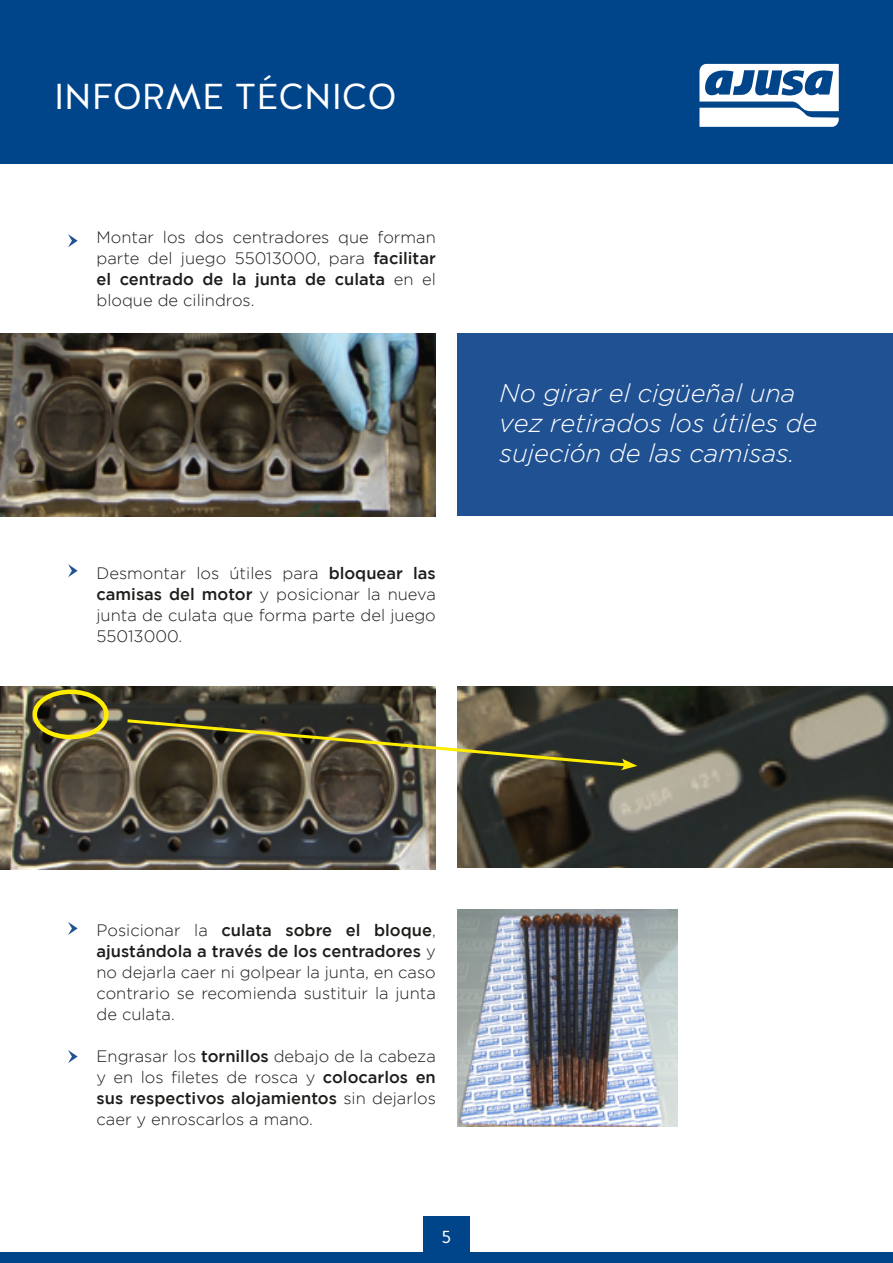
<style>
.page{position:relative;width:893px;height:1263px;background:#fff}
.page>*{position:absolute;margin:0;border:0;box-sizing:border-box;transform-origin:0 0}
.t1{font:36px "Halis GR";color:#fff}
.t2{font:italic 300 25.5px/30px "Gotham";color:#fff}
.t3{font:18px "Halis GR";color:#fff}
.t4{font:300 16.5px/21px "Gotham";color:#1d1d1b;text-align:justify}
.s1{font-weight:500}
</style>
<div class="page">
<div style="left:0;top:0;width:893px;height:163px;background:#004489"></div>
<svg style="left:699px;top:64px;width:140px;height:63px"></svg>
<div style="left:0;top:1252px;width:893px;height:11px;background:#004489"></div>
<div style="left:423px;top:1216px;width:47px;height:46px;background:#004489"></div>
<svg style="left:68px;top:234px;width:10px;height:13px"></svg>
<svg style="left:68px;top:564px;width:10px;height:13px"></svg>
<svg style="left:68px;top:922px;width:10px;height:13px"></svg>
<svg style="left:68px;top:1050px;width:10px;height:13px"></svg>
<img style="left:0;top:333px;width:435px;height:183px">
<img style="left:0;top:686px;width:436px;height:183px">
<img style="left:457px;top:686px;width:436px;height:182px">
<img style="left:457px;top:909px;width:221px;height:218px">
<div style="left:458px;top:333px;width:435px;height:183px;background:#205193"></div>
<div style="left:33px;top:689px;width:76px;height:50px;border:4px solid #ffed00;border-radius:50%"></div>
<svg style="left:124px;top:717px;width:513px;height:53px;background:#5c5840"></svg>
<h1 class="t1" style="left:54px;top:73px;width:344px">INFORME TÉCNICO</h1>
<p class="t4" style="left:97px;top:226px;width:341px">Montar los dos centradores que forman parte del juego 55013000, para <span class="s1">facilitar el centrado de la junta de culata</span> en el bloque de cilindros.</p>
<p class="t4" style="left:97px;top:562px;width:341px">Desmontar los útiles para <span class="s1">bloquear las camisas del motor</span> y posicionar la nueva junta de culata que forma parte del juego 55013000.</p>
<h2 class="t2" style="left:500px;top:378px;width:319px">No girar el cigüeñal una vez retirados los útiles de sujeción de las camisas.</h2>
<p class="t4" style="left:97px;top:919px;width:341px">Posicionar la <span class="s1">culata sobre el bloque</span>, <span class="s1">ajustándola a través de los centradores</span> y no dejarla caer ni golpear la junta, en caso contrario se recomienda sustituir la junta de culata.</p>
<p class="t4" style="left:97px;top:1045px;width:341px">Engrasar los <span class="s1">tornillos</span> debajo de la cabeza y en los filetes de rosca y <span class="s1">colocarlos en sus respectivos alojamientos</span> sin dejarlos caer y enroscarlos a mano.</p>
<p class="t3" style="left:442px;top:1225px;width:11px">5</p>
</div>
